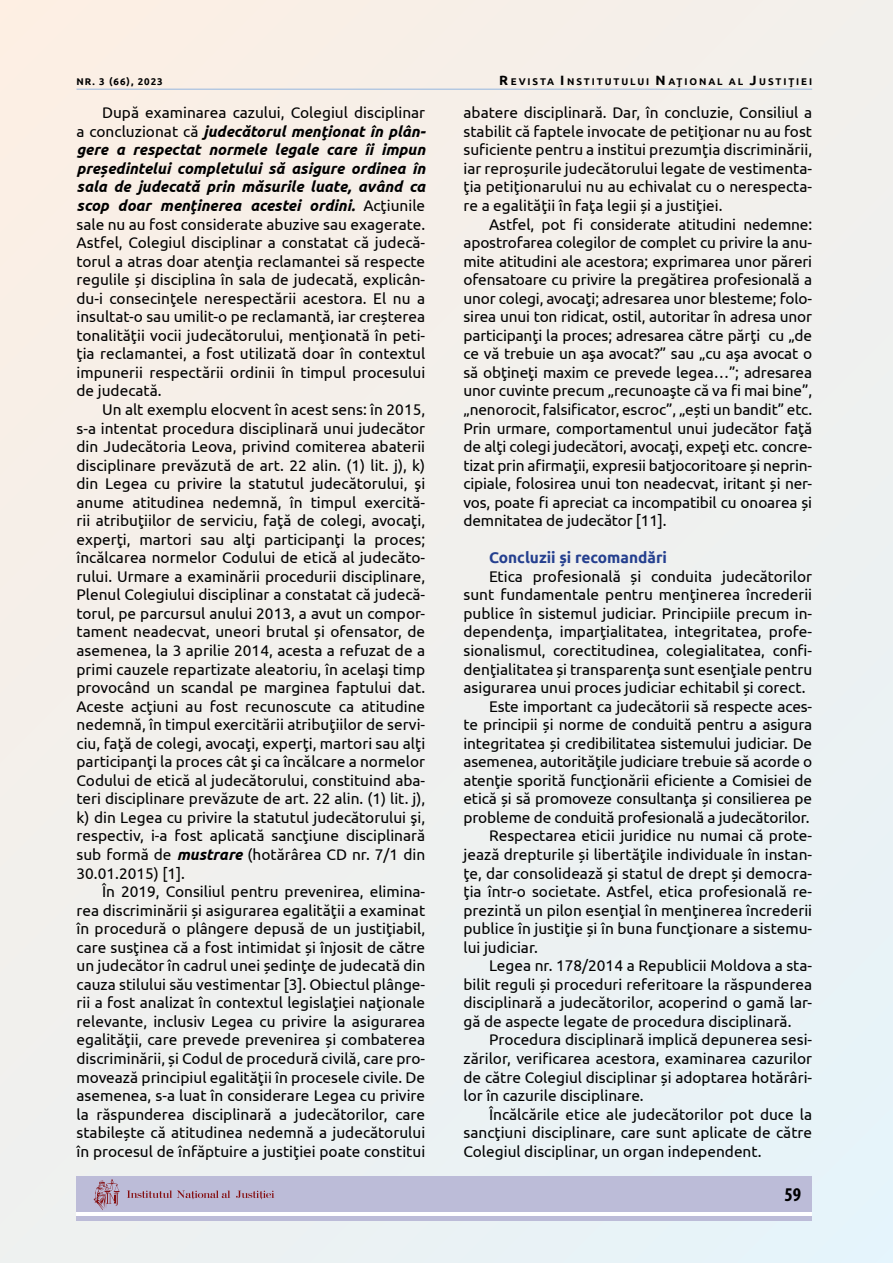
<style>
.page{position:relative;width:893px;height:1263px;background:#f1f0ed}
.page>*{position:absolute;margin:0;border:0;box-sizing:border-box;transform-origin:0 0}
.t1{font:700 condensed 19.5px "Myriad Pro";color:#000}
.t2{font:15.45px/18.6px "Ubuntu";color:#000;text-align:justify}
.t3{font:700 15.45px "Ubuntu";color:#25408f}
.t4{font:700 9.75px "Ubuntu";letter-spacing:.195em;color:#000}
.s1{font-size:13.5px}
.s2{font-weight:700;font-style:italic}
</style>
<div class="page">
<hr style="left:77px;top:89px;width:735px;height:1px;background:#95b6df">
<div style="left:77px;top:1176px;width:735px;height:45px;background:#bcbcd8"></div>
<hr style="left:77px;top:1213px;width:735px;height:3px;background:#fff">
<svg style="left:127px;top:1190px;width:103px;height:9px"></svg>
<svg style="left:236px;top:1190px;width:38px;height:9px"></svg>
<svg style="left:94px;top:1179px;width:26px;height:31px"></svg>
<p class="t4" style="left:77px;top:75px;width:88px">NR. 3 (66), 2023</p>
<p class="t4" style="left:499px;top:76px;width:315px"><span class="s1">R</span>EVISTA <span class="s1">I</span>NSTITUTULUI <span class="s1">N</span>AŢIONAL AL <span class="s1">J</span>USTIŢIEI</p>
<p class="t2" style="left:77px;top:103px;width:351px;text-indent:26px">După examinarea cazului, Colegiul disciplinar a concluzionat că <span class="s2">judecătorul menţionat în plân&shy;gere a respectat normele legale care îi impun președintelui completului să asigure ordinea în sala de judecată prin măsurile luate, având ca scop doar menţinerea acestei ordini.</span> Acţiunile sale nu au fost considerate abuzive sau exagerate.<br>Astfel, Colegiul disciplinar a constatat că judecă&shy;torul a atras doar atenţia reclamantei să respecte regulile și disciplina în sala de judecată, explicân&shy;du-i consecinţele nerespectării acestora. El nu a insultat-o sau umilit-o pe reclamantă, iar creșterea tonalităţii vocii judecătorului, menţionată în peti&shy;ţia reclamantei, a fost utilizată doar în contextul impunerii respectării ordinii în timpul procesului de judecată.</p>
<p class="t2" style="left:77px;top:400px;width:350px;text-indent:26px">Un alt exemplu elocvent în acest sens: în 2015, s-a intentat procedura disciplinară unui judecător din Judecătoria Leova, privind comiterea abaterii disciplinare prevăzută de art. 22 alin. (1) lit. j), k) din Legea cu privire la statutul judecătorului, şi anume atitudinea nedemnă, în timpul exercită&shy;rii atribuţiilor de serviciu, faţă de colegi, avocaţi, experţi, martori sau alţi participanţi la proces; încălcarea normelor Codului de etică al judecăto&shy;rului. Urmare a examinării procedurii disciplinare, Plenul Colegiului disciplinar a constatat că judecă&shy;torul, pe parcursul anului 2013, a avut un compor&shy;tament neadecvat, uneori brutal și ofensator, de asemenea, la 3 aprilie 2014, acesta a refuzat de a primi cauzele repartizate aleatoriu, în acelaşi timp provocând un scandal pe marginea faptului dat.<br>Aceste acţiuni au fost recunoscute ca atitudine nedemnă, în timpul exercitării atribuţiilor de servi&shy;ciu, faţă de colegi, avocaţi, experţi, martori sau alţi participanţi la proces cât şi ca încălcare a normelor Codului de etică al judecătorului, constituind aba&shy;teri disciplinare prevăzute de art. 22 alin. (1) lit. j), k) din Legea cu privire la statutul judecătorului şi, respectiv, i-a fost aplicată sancţiune disciplinară sub formă de <span class="s2">mustrare</span> (hotărârea CD nr. 7/1 din 30.01.2015) [1].</p>
<p class="t2" style="left:77px;top:882px;width:350px;text-indent:26px">În 2019, Consiliul pentru prevenirea, elimina&shy;rea discriminării și asigurarea egalităţii a examinat în procedură o plângere depusă de un justiţiabil, care susţinea că a fost intimidat și înjosit de către un judecător în cadrul unei ședinţe de judecată din cauza stilului său vestimentar [3]. Obiectul plânge&shy;rii a fost analizat în contextul legislaţiei naţionale relevante, inclusiv Legea cu privire la asigurarea egalităţii, care prevede prevenirea și combaterea discriminării, și Codul de procedură civilă, care pro&shy;movează principiul egalităţii în procesele civile. De asemenea, s-a luat în considerare Legea cu privire la răspunderea disciplinară a judecătorilor, care stabilește că atitudinea nedemnă a judecătorului în procesul de înfăptuire a justiţiei poate constitui</p>
<p class="t2" style="left:463px;top:103px;width:350px">abatere disciplinară. Dar, în concluzie, Consiliul a stabilit că faptele invocate de petiţionar nu au fost suficiente pentru a institui prezumţia discriminării, iar reproșurile judecătorului legate de vestimenta&shy;ţia petiţionarului nu au echivalat cu o nerespecta&shy;re a egalităţii în faţa legii și a justiţiei.</p>
<p class="t2" style="left:463px;top:214px;width:350px;text-indent:26px">Astfel, pot fi considerate atitudini nedemne: apostrofarea colegilor de complet cu privire la anu&shy;mite atitudini ale acestora; exprimarea unor păreri ofensatoare cu privire la pregătirea profesională a unor colegi, avocaţi; adresarea unor blesteme; folo&shy;sirea unui ton ridicat, ostil, autoritar în adresa unor participanţi la proces; adresarea către părţi cu „de ce vă trebuie un aşa avocat?” sau „cu aşa avocat o să obţineţi maxim ce prevede legea…”; adresarea unor cuvinte precum „recunoaşte că va fi mai bine”, „nenorocit, falsificator, escroc”, „ești un bandit” etc.<br>Prin urmare, comportamentul unui judecător faţă de alţi colegi judecători, avocaţi, expeţi etc. concre&shy;tizat prin afirmaţii, expresii batjocoritoare și neprin&shy;cipiale, folosirea unui ton neadecvat, iritant și ner&shy;vos, poate fi apreciat ca incompatibil cu onoarea și demnitatea de judecător [11].</p>
<p class="t3" style="left:489px;top:548px;width:179px">Concluzii și recomandări</p>
<p class="t2" style="left:489px;top:567px;width:325px">Etica profesională și conduita judecătorilor</p>
<p class="t2" style="left:463px;top:585px;width:350px">sunt fundamentale pentru menţinerea încrederii</p>
<p class="t2" style="left:463px;top:604px;width:350px">publice în sistemul judiciar. Principiile precum in-</p>
<p class="t2" style="left:463px;top:622px;width:350px">dependenţa, imparţialitatea, integritatea, profe-</p>
<p class="t2" style="left:463px;top:641px;width:350px">sionalismul, corectitudinea, colegialitatea, confi-</p>
<p class="t2" style="left:463px;top:659px;width:350px">denţialitatea și transparenţa sunt esenţiale pentru</p>
<p class="t2" style="left:463px;top:678px;width:344px">asigurarea unui proces judiciar echitabil și corect.</p>
<p class="t2" style="left:489px;top:696px;width:325px">Este important ca judecătorii să respecte aces-</p>
<p class="t2" style="left:463px;top:715px;width:350px">te principii și norme de conduită pentru a asigura</p>
<p class="t2" style="left:463px;top:733px;width:350px">integritatea și credibilitatea sistemului judiciar. De</p>
<p class="t2" style="left:463px;top:752px;width:350px">asemenea, autorităţile judiciare trebuie să acorde o</p>
<p class="t2" style="left:463px;top:770px;width:350px">atenţie sporită funcţionării eficiente a Comisiei de</p>
<p class="t2" style="left:463px;top:789px;width:350px">etică și să promoveze consultanţa și consilierea pe</p>
<p class="t2" style="left:463px;top:808px;width:348px">probleme de conduită profesională a judecătorilor.</p>
<p class="t2" style="left:489px;top:826px;width:325px">Respectarea eticii juridice nu numai că prote-</p>
<p class="t2" style="left:463px;top:845px;width:350px">jează drepturile și libertăţile individuale în instan-</p>
<p class="t2" style="left:463px;top:863px;width:350px">ţe, dar consolidează și statul de drept și democra-</p>
<p class="t2" style="left:463px;top:882px;width:350px">ţia într-o societate. Astfel, etica profesională re-</p>
<p class="t2" style="left:463px;top:900px;width:350px">prezintă un pilon esenţial în menţinerea încrederii</p>
<p class="t2" style="left:463px;top:919px;width:350px">publice în justiţie și în buna funcţionare a sistemu-</p>
<p class="t2" style="left:463px;top:937px;width:76px">lui judiciar.</p>
<p class="t2" style="left:489px;top:956px;width:325px">Legea nr. 178/2014 a Republicii Moldova a sta-</p>
<p class="t2" style="left:463px;top:974px;width:350px">bilit reguli și proceduri referitoare la răspunderea</p>
<p class="t2" style="left:463px;top:993px;width:350px">disciplinară a judecătorilor, acoperind o gamă lar-</p>
<p class="t2" style="left:463px;top:1011px;width:329px">gă de aspecte legate de procedura disciplinară.</p>
<p class="t2" style="left:489px;top:1030px;width:325px">Procedura disciplinară implică depunerea sesi-</p>
<p class="t2" style="left:463px;top:1049px;width:350px">zărilor, verificarea acestora, examinarea cazurilor</p>
<p class="t2" style="left:463px;top:1067px;width:350px">de către Colegiul disciplinar și adoptarea hotărâri-</p>
<p class="t2" style="left:463px;top:1086px;width:182px">lor în cazurile disciplinare.</p>
<p class="t2" style="left:489px;top:1104px;width:325px">Încălcările etice ale judecătorilor pot duce la</p>
<p class="t2" style="left:463px;top:1123px;width:350px">sancţiuni disciplinare, care sunt aplicate de către</p>
<p class="t2" style="left:463px;top:1141px;width:300px">Colegiul disciplinar, un organ independent.</p>
<p class="t1" style="left:784px;top:1182px;width:18px">59</p>
</div>
